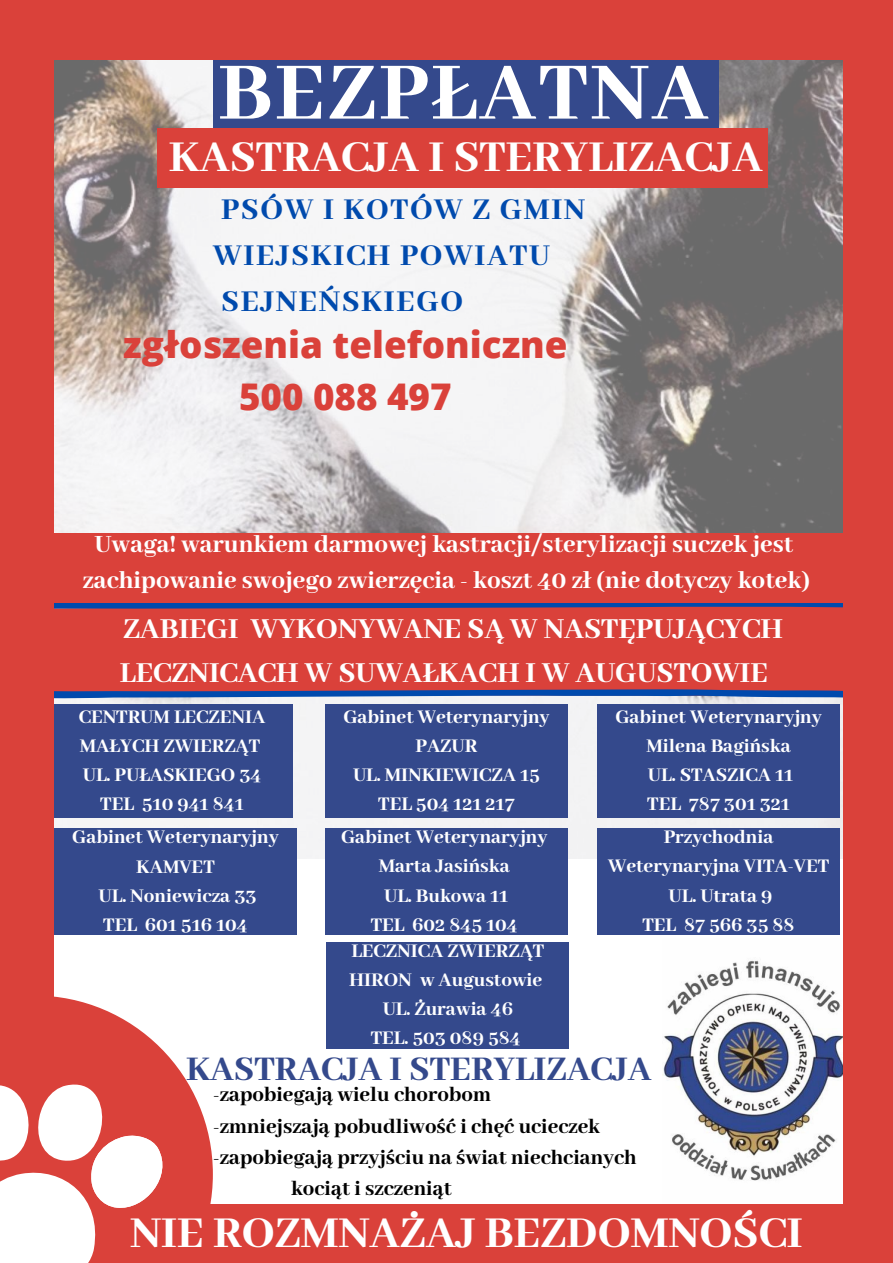
<style>
.page{position:relative;width:893px;height:1263px;background:#fff}
.page>*{position:absolute;margin:0;border:0;box-sizing:border-box;transform-origin:0 0}
.t1{font:800 90.07px "Abhaya Libre";letter-spacing:.03em;color:#fff}
.t2{font:800 48px "Abhaya Libre";color:#fff}
.t3{font:800 37.65px "Abhaya Libre";color:#34498c}
.t4{font:800 36.75px/51.2px "Open Sans";color:#da413a;text-align:center}
.t5{font:800 32.92px/45.8px "Abhaya Libre";letter-spacing:.05em;color:#004aad}
.t6{font:800 31.5px/43.9px "Abhaya Libre";color:#fff}
.t7{font:800 27px/36.6px "Abhaya Libre";color:#fff;text-align:center}
.t8{font:800 22.73px "Abhaya Libre";color:#000}
.t9{font:800 21px/29.2px "Abhaya Libre";color:#fff;text-align:center}
</style>
<div class="page">
<img style="left:54px;top:59px;width:789px;height:799px">
<img style="left:662px;top:960px;width:181px;height:221px">
<svg style="left:54px;top:603px;width:789px;height:96px;background:#c1464b"></svg>
<div style="left:51px;top:705px;width:242px;height:113px;background:#34498c"></div>
<div style="left:597px;top:829px;width:243px;height:106px;background:#34498c"></div>
<div style="left:325px;top:829px;width:243px;height:106px;background:#34498c"></div>
<div style="left:597px;top:705px;width:243px;height:113px;background:#34498c"></div>
<div style="left:325px;top:705px;width:243px;height:113px;background:#34498c"></div>
<div style="left:0;top:1204px;width:893px;height:59px;background:#da413a"></div>
<div style="left:0;top:0;width:54px;height:1263px;background:#da413a"></div>
<div style="left:213px;top:50px;width:506px;height:91px;background:#34498c"></div>
<div style="left:843px;top:50px;width:50px;height:1213px;background:#da413a"></div>
<div style="left:0;top:0;width:893px;height:59px;background:#da413a"></div>
<svg style="left:54px;top:996px;width:159px;height:208px"></svg>
<svg style="left:54px;top:1000px;width:154px;height:204px"></svg>
<svg style="left:54px;top:1004px;width:150px;height:70px;fill:#da413a"></svg>
<svg style="left:0;top:1074px;width:204px;height:189px"></svg>
<div style="left:54px;top:829px;width:243px;height:106px;background:#34498c"></div>
<div style="left:0;top:533px;width:893px;height:70px;background:#da413a"></div>
<div style="left:157px;top:128px;width:611px;height:59px;background:#da413a"></div>
<div style="left:326px;top:942px;width:243px;height:106px;background:#34498c"></div>
<h1 class="t1" style="left:218px;top:43px;width:491px">BEZPŁATNA</h1>
<h2 class="t2" style="left:169px;top:130px;width:595px">KASTRACJA I STERYLIZACJA</h2>
<h3 class="t5" style="left:213px;top:188px;width:373px">PSÓW I KOTÓW Z GMIN<br>WIEJSKICH POWIATU<br>SEJNEŃSKIEGO</h3>
<h3 class="t4" style="left:123px;top:319px;width:446px">zgłoszenia telefoniczne<br>500 088 497</h3>
<p class="t7" style="left:83px;top:527px;width:729px">Uwaga! warunkiem darmowej kastracji/sterylizacji suczek jest zachipowanie swojego zwierzęcia - koszt 40 zł (nie dotyczy kotek)</p>
<h3 class="t6" style="left:120px;top:608px;width:664px">ZABIEGI WYKONYWANE SĄ W NASTĘPUJĄCYCH<br>LECZNICACH W SUWAŁKACH I W AUGUSTOWIE</h3>
<p class="t9" style="left:79px;top:703px;width:188px">CENTRUM LECZENIA<br>MAŁYCH ZWIERZĄT<br>UL. PUŁASKIEGO 34<br>TEL 510 941 841</p>
<p class="t9" style="left:343px;top:703px;width:208px">Gabinet Weterynaryjny<br>PAZUR<br>UL. MINKIEWICZA 15<br>TEL 504 121 217</p>
<p class="t9" style="left:615px;top:703px;width:208px">Gabinet Weterynaryjny<br>Milena Bagińska<br>UL. STASZICA 11<br>TEL 787 301 321</p>
<p class="t9" style="left:72px;top:823px;width:208px">Gabinet Weterynaryjny<br>KAMVET<br>UL. Noniewicza 33<br>TEL 601 516 104</p>
<p class="t9" style="left:341px;top:823px;width:208px">Gabinet Weterynaryjny<br>Marta Jasińska<br>UL. Bukowa 11<br>TEL 602 845 104</p>
<p class="t9" style="left:608px;top:823px;width:222px">Przychodnia<br>Weterynaryjna VITA-VET<br>UL. Utrata 9<br>TEL 87 566 35 88</p>
<p class="t9" style="left:349px;top:937px;width:197px">LECZNICA ZWIERZĄT<br>HIRON w Augustowie<br>UL. Żurawia 46<br>TEL. 503 089 584</p>
<h3 class="t3" style="left:186px;top:1049px;width:467px">KASTRACJA I STERYLIZACJA</h3>
<p class="t8" style="left:213px;top:1082px;width:279px">-zapobiegają wielu chorobom</p>
<p class="t8" style="left:213px;top:1113px;width:388px">-zmniejszają pobudliwość i chęć ucieczek</p>
<p class="t8" style="left:213px;top:1145px;width:425px">-zapobiegają przyjściu na świat niechcianych</p>
<p class="t8" style="left:291px;top:1176px;width:162px">kociąt i szczeniąt</p>
<h2 class="t2" style="left:130px;top:1207px;width:674px">NIE ROZMNAŻAJ BEZDOMNOŚCI</h2>
</div>
